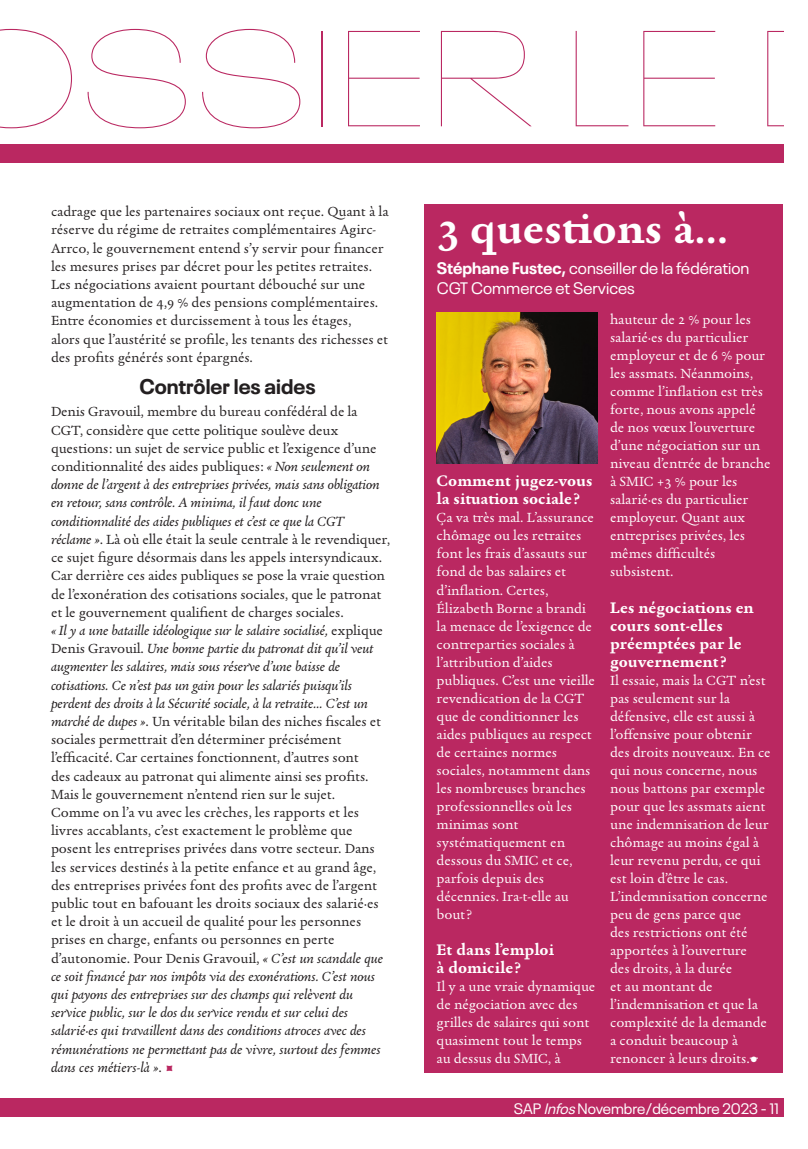
<style>
.page{position:relative;width:808px;height:1149px;background:#fff}
.page>*{position:absolute;margin:0;border:0;box-sizing:border-box;transform-origin:0 0}
.t1{font:200 expanded 135px "Neue Plak";color:#ba2861}
.t2{font:700 45px "Garalda";color:#fff}
.t3{font:700 21px "Neue Plak";color:#231f20}
.t4{font:700 16.5px/18px "Garalda";color:#fff}
.t5{font:16.5px/19.5px "Neue Plak";color:#fff}
.t6{font:15px "Neue Plak";color:#fff}
.t7{font:14.25px/18.1px "Garalda";letter-spacing:-.01em;color:#231f20}
.t8{font:14.25px/18px "Garalda";letter-spacing:-.01em;color:#fff}
.s1{font-style:italic}
.s2{color:#ba2861}
.s3{font-weight:700}
</style>
<div class="page">
<div style="left:0;top:1098px;width:783px;height:18px;background:#ba2861"></div>
<div style="left:424px;top:204px;width:358px;height:867px;background:#ba2861"></div>
<div style="left:0;top:144px;width:783px;height:18px;background:#ba2861"></div>
<img style="left:437px;top:312px;width:160px;height:151px">
<p class="t1" style="left:-57px;top:-25px;width:782px">OSSIER LE</p>
<p class="t7" style="left:51px;top:202px;width:339px">cadrage que les partenaires sociaux ont reçue. Quant à la réserve du régime de retraites complémentaires Agirc-Arrco, le gouvernement entend s’y servir pour financer les mesures prises par décret pour les petites retraites.<br>Les négociations avaient pourtant débouché sur une augmentation de 4,9 % des pensions complémentaires.<br>Entre économies et durcissement à tous les étages,<br>alors que l’austérité se profile, les tenants des richesses et des profits générés sont épargnés.</p>
<p class="t3" style="left:139px;top:369px;width:178px">Contrôler les aides</p>
<p class="t7" style="left:51px;top:403px;width:341px">Denis Gravouil, membre du bureau confédéral de la CGT, considère que cette politique soulève deux questions : un sujet de service public et l’exigence d’une conditionnalité des aides publiques : <span class="s1">« Non seulement on donne de l’argent à des entreprises privées, mais sans obligation en retour, sans contrôle. A minima, il faut donc une conditionnalité des aides publiques et c’est ce que la CGT<br>réclame »</span>. Là où elle était la seule centrale à le revendiquer, ce sujet figure désormais dans les appels intersyndicaux.<br>Car derrière ces aides publiques se pose la vraie question de l’exonération des cotisations sociales, que le patronat et le gouvernement qualifient de charges sociales.<br><span class="s1">« Il y a une bataille idéologique sur le salaire socialisé,</span> explique Denis Gravouil. <span class="s1">Une bonne partie du patronat dit qu’il veut augmenter les salaires, mais sous réserve d’une baisse de cotisations. Ce n’est pas un gain pour les salariés puisqu’ils perdent des droits à la Sécurité sociale, à la retraite… C’est un marché de dupes »</span>. Un véritable bilan des niches fiscales et sociales permettrait d’en déterminer précisément l’efficacité. Car certaines fonctionnent, d’autres sont<br>des cadeaux au patronat qui alimente ainsi ses profits.<br>Mais le gouvernement n’entend rien sur le sujet.</p>
<p class="t7" style="left:51px;top:803px;width:334px">Comme on l’a vu avec les crèches, les rapports et les livres accablants, c’est exactement le problème que posent les entreprises privées dans votre secteur. Dans les services destinés à la petite enfance et au grand âge, des entreprises privées font des profits avec de l’argent public tout en bafouant les droits sociaux des salarié·es et le droit à un accueil de qualité pour les personnes prises en charge, enfants ou personnes en perte d’autonomie. Pour Denis Gravouil, <span class="s1">« C’est un scandale que ce soit financé par nos impôts via des exonérations. C’est nous qui payons des entreprises sur des champs qui relèvent du service public, sur le dos du service rendu et sur celui des salarié·es qui travaillent dans des conditions atroces avec des rémunérations ne permettant pas de vivre, surtout des femmes dans ces métiers-là »</span>. <span class="s2">■</span></p>
<p class="t2" style="left:437px;top:199px;width:293px">3 questions à…</p>
<p class="t5" style="left:437px;top:257px;width:314px"><span class="s3">Stéphane Fustec,</span> conseiller de la fédération<br>CGT Commerce et Services</p>
<p class="t4" style="left:437px;top:472px;width:157px">Comment jugez-vous la situation sociale ?</p>
<p class="t8" style="left:437px;top:509px;width:160px">Ça va très mal. L’assurance chômage ou les retraites font les frais d’assauts sur fond de bas salaires et d’inflation. Certes,<br>Élizabeth Borne a brandi la menace de l’exigence de contreparties sociales à l’attribution d’aides publiques. C’est une vieille revendication de la CGT que de conditionner les aides publiques au respect de certaines normes sociales, notamment dans les nombreuses branches professionnelles où les minimas sont systématiquement en dessous du SMIC et ce, parfois depuis des décennies. Ira-t-elle au bout ?</p>
<p class="t4" style="left:437px;top:940px;width:119px">Et dans l’emploi à domicile ?</p>
<p class="t8" style="left:437px;top:977px;width:160px">Il y a une vraie dynamique de négociation avec des grilles de salaires qui sont quasiment tout le temps au dessus du SMIC, à</p>
<p class="t8" style="left:610px;top:311px;width:162px">hauteur de 2 % pour les salarié·es du particulier employeur et de 6 % pour les assmats. Néanmoins, comme l’inflation est très forte, nous avons appelé de nos vœux l’ouverture d’une négociation sur un niveau d’entrée de branche à SMIC +3 % pour les salarié·es du particulier employeur. Quant aux entreprises privées, les mêmes difficultés subsistent.</p>
<p class="t4" style="left:610px;top:598px;width:145px">Les négociations en cours sont-elles préemptées par le gouvernement ?</p>
<p class="t8" style="left:610px;top:671px;width:162px">Il essaie, mais la CGT n’est pas seulement sur la défensive, elle est aussi à l’offensive pour obtenir des droits nouveaux. En ce qui nous concerne, nous nous battons par exemple pour que les assmats aient une indemnisation de leur chômage au moins égal à leur revenu perdu, ce qui est loin d’être le cas.<br>L’indemnisation concerne peu de gens parce que<br>des restrictions ont été apportées à l’ouverture<br>des droits, à la durée<br>et au montant de l’indemnisation et que la complexité de la demande a conduit beaucoup à renoncer à leurs droits.○</p>
<p class="t6" style="left:514px;top:1096px;width:267px">SAP <span class="s1">Infos</span>Novembre/décembre 2023 - 11</p>
<p class="t6" style="left:564px;top:1096px;width:158px">SAP infos Janvier-Février</p>
<p class="t6" style="left:750px;top:1096px;width:10px">2</p>
</div>
